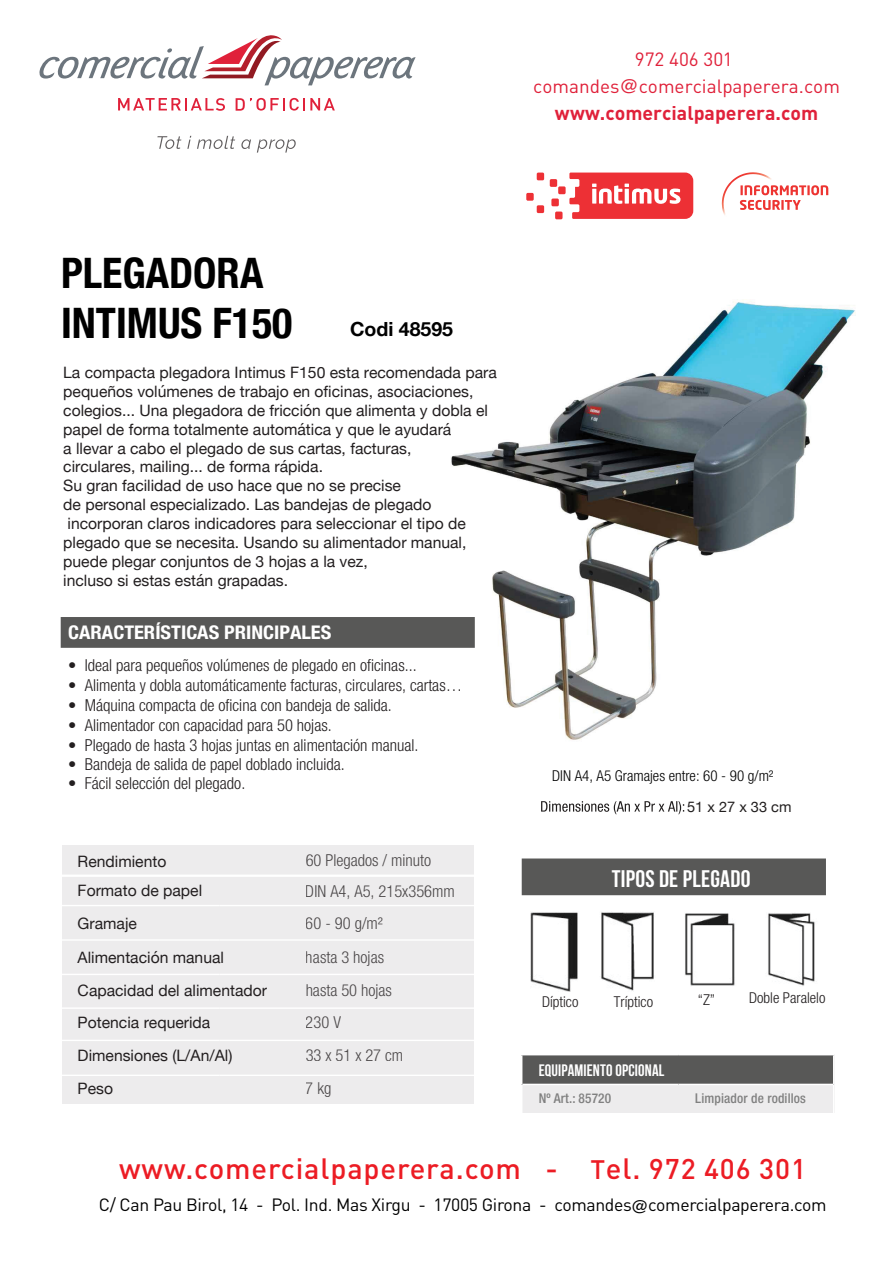
<style>
.page{position:relative;width:893px;height:1263px;background:#fff}
.page>*{position:absolute;margin:0;border:0;box-sizing:border-box;transform-origin:0 0}
.t1{font:700 condensed 42px/50.4px "Helvetica Neue";color:#000}
.t2{font:500 29.1px "DIN";letter-spacing:.03em;color:#ec1c24}
.t3{font:700 23.85px "Bebas Neue";letter-spacing:.01em;color:#fff}
.t4{font:700 19.5px "DIN";color:#e0213a}
.t5{font:700 19.5px "Helvetica Neue";color:#000}
.t6{font:18.9px/27px "DIN";color:#e0213a;text-align:center}
.t7{font:700 condensed 18.75px "Helvetica Neue";color:#fff;scale:1.09 1}
.t8{font:17.55px "DIN";letter-spacing:-.02em;color:#000}
.t9{font:300 condensed 16.5px "Helvetica Neue LT Std";color:#231f20}
.t10{font:700 16.5px "Bebas Neue";letter-spacing:.01em;color:#fff}
.t11{font:15.75px/18.9px "Helvetica Neue";color:#231f20}
.t12{font:300 condensed 15px "Helvetica Neue LT Std";color:#000}
.t13{font:300 condensed 15px "Helvetica Neue LT Std";color:#211d1e}
.t14{font:14.55px "Helvetica Neue";color:#221f1f}
.t15{font:500 condensed 13.5px "Helvetica Neue LT Std";letter-spacing:.01em;color:#808080}
.s1{font-family:"Helvetica"}
.s2{font-size:26.4px}
.s3{font-size:28.2px}
</style>
<div class="page">
<img style="left:451px;top:300px;width:405px;height:440px">
<div style="left:62px;top:845px;width:412px;height:259px;background:#edeced"></div>
<hr style="left:62px;top:874px;width:413px;height:3px;background:#fff">
<hr style="left:62px;top:905px;width:158px;height:1px;background:#fff">
<hr style="left:220px;top:905px;width:254px;height:1px;background:#fff">
<hr style="left:62px;top:939px;width:158px;height:2px;background:#fff">
<hr style="left:220px;top:939px;width:254px;height:2px;background:#fff">
<hr style="left:62px;top:974px;width:158px;height:1px;background:#fff">
<hr style="left:220px;top:974px;width:254px;height:1px;background:#fff">
<hr style="left:62px;top:1007px;width:158px;height:2px;background:#fff">
<hr style="left:220px;top:1007px;width:254px;height:2px;background:#fff">
<hr style="left:62px;top:1040px;width:158px;height:1px;background:#fff">
<hr style="left:62px;top:1074px;width:158px;height:2px;background:#fff">
<hr style="left:220px;top:1040px;width:254px;height:1px;background:#fff">
<hr style="left:220px;top:1074px;width:254px;height:2px;background:#fff">
<svg style="left:39px;top:35px;width:377px;height:50px"></svg>
<svg style="left:118px;top:98px;width:107px;height:13px"></svg>
<svg style="left:236px;top:98px;width:99px;height:13px"></svg>
<svg style="left:157px;top:136px;width:24px;height:13px"></svg>
<svg style="left:187px;top:136px;width:4px;height:13px"></svg>
<svg style="left:197px;top:136px;width:38px;height:13px"></svg>
<svg style="left:241px;top:139px;width:10px;height:10px"></svg>
<svg style="left:257px;top:139px;width:39px;height:14px"></svg>
<div style="left:61px;top:617px;width:414px;height:31px;background:#585857"></div>
<svg style="left:541px;top:801px;width:143px;height:13px"></svg>
<div style="left:537px;top:173px;width:7px;height:7px;background:#ed3035;border-radius:2px"></div>
<div style="left:537px;top:205px;width:7px;height:8px;background:#ed3035;border-radius:2px"></div>
<div style="left:526px;top:193px;width:8px;height:8px;background:#ed3035;border-radius:2px"></div>
<div style="left:551px;top:199px;width:8px;height:7px;background:#ed3035;border-radius:2px"></div>
<div style="left:555px;top:212px;width:8px;height:7px;background:#ed3035;border-radius:2px"></div>
<div style="left:558px;top:186px;width:8px;height:8px;background:#ed3035;border-radius:2px"></div>
<div style="left:550px;top:179px;width:7px;height:8px;background:#ed3035;border-radius:2px"></div>
<svg style="left:569px;top:173px;width:124px;height:46px"></svg>
<svg style="left:775px;top:185px;width:53px;height:25px"></svg>
<img style="left:722px;top:172px;width:53px;height:43px">
<div style="left:521px;top:1054px;width:313px;height:59px;background:#edeced"></div>
<div style="left:522px;top:1055px;width:312px;height:29px;background:#585857"></div>
<hr style="left:521px;top:1054px;width:157px;height:1px;background:#fff">
<hr style="left:678px;top:1054px;width:156px;height:1px;background:#fff">
<hr style="left:522px;top:1084px;width:156px;height:1px;background:#fff">
<hr style="left:678px;top:1084px;width:155px;height:1px;background:#fff">
<svg style="left:521px;top:1055px;width:1px;height:58px"></svg>
<svg style="left:833px;top:1055px;width:1px;height:58px"></svg>
<div style="left:522px;top:858px;width:304px;height:37px;background:#585857"></div>
<img style="left:531px;top:912px;width:123px;height:79px">
<img style="left:768px;top:913px;width:47px;height:73px">
<img style="left:685px;top:913px;width:50px;height:73px">
<p class="t6" style="left:533px;top:45px;width:308px">972 406 301 comandes<span class="s1">@</span>comercialpaperera.com</p>
<p class="t4" style="left:555px;top:100px;width:265px">www.comercialpaperera.com</p>
<h1 class="t1" style="left:61px;top:244px;width:233px">PLEGADORA<br>INTIMUS F150</h1>
<p class="t5" style="left:350px;top:314px;width:104px">Codi 48595</p>
<p class="t11" style="left:63px;top:364px;width:435px">La compacta plegadora Intimus F150 esta recomendada para pequeños volúmenes de trabajo en oficinas, asociaciones, colegios... Una plegadora de fricción que alimenta y dobla el papel de forma totalmente automática y que le ayudará<br>a llevar a cabo el plegado de sus cartas, facturas,<br>circulares, mailing... de forma rápida.<br>Su gran facilidad de uso hace que no se precise<br>de personal especializado. Las bandejas de plegado incorporan claros indicadores para seleccionar el tipo de plegado que se necesita. Usando su alimentador manual, puede plegar conjuntos de 3 hojas a la vez,<br>incluso si estas están grapadas.</p>
<p class="t7" style="left:68px;top:617px;width:243px">CARACTERÍSTICAS PRINCIPALES</p>
<p class="t9" style="left:68px;top:656px;width:350px">• Ideal para pequeños volúmenes de plegado en oficinas...</p>
<p class="t9" style="left:68px;top:676px;width:395px">• Alimenta y dobla automáticamente facturas, circulares, cartas…</p>
<p class="t9" style="left:68px;top:696px;width:325px">• Máquina compacta de oficina con bandeja de salida.</p>
<p class="t9" style="left:68px;top:715px;width:265px">• Alimentador con capacidad para 50 hojas.</p>
<p class="t9" style="left:68px;top:735px;width:352px">• Plegado de hasta 3 hojas juntas en alimentación manual.</p>
<p class="t9" style="left:68px;top:755px;width:278px">• Bandeja de salida de papel doblado incluida.</p>
<p class="t9" style="left:68px;top:774px;width:179px">• Fácil selección del plegado.</p>
<p class="t11" style="left:78px;top:852px;width:90px">Rendimiento</p>
<p class="t9" style="left:306px;top:850px;width:127px">60 Plegados / minuto</p>
<p class="t11" style="left:78px;top:882px;width:126px">Formato de papel</p>
<p class="t9" style="left:306px;top:882px;width:151px">DIN A4, A5, 215x356mm</p>
<p class="t11" style="left:78px;top:915px;width:61px">Gramaje</p>
<p class="t9" style="left:306px;top:914px;width:79px">60 - 90 g/m²</p>
<p class="t11" style="left:78px;top:948px;width:148px">Alimentación manual</p>
<p class="t9" style="left:306px;top:947px;width:80px">hasta 3 hojas</p>
<p class="t11" style="left:78px;top:982px;width:191px">Capacidad del alimentador</p>
<p class="t9" style="left:306px;top:980px;width:88px">hasta 50 hojas</p>
<p class="t11" style="left:78px;top:1014px;width:134px">Potencia requerida</p>
<p class="t9" style="left:306px;top:1013px;width:37px">230 V</p>
<p class="t11" style="left:78px;top:1047px;width:156px">Dimensiones (L/An/Al)</p>
<p class="t9" style="left:306px;top:1045px;width:99px">33 x 51 x 27 cm</p>
<p class="t11" style="left:78px;top:1079px;width:37px">Peso</p>
<p class="t9" style="left:306px;top:1078px;width:27px">7 kg</p>
<p class="t12" style="left:552px;top:767px;width:223px">DIN A4, A5 Gramajes entre: 60 - 90 g/m²</p>
<p class="t14" style="left:687px;top:796px;width:106px">51 x 27 x 33 cm</p>
<h3 class="t3" style="left:612px;top:865px;width:140px">TIPOS DE PLEGADO</h3>
<p class="t13" style="left:542px;top:993px;width:38px">Díptico</p>
<p class="t13" style="left:614px;top:993px;width:41px">Tríptico</p>
<p class="t13" style="left:698px;top:991px;width:19px">“Z”</p>
<p class="t13" style="left:749px;top:989px;width:78px">Doble Paralelo</p>
<p class="t10" style="left:539px;top:1061px;width:127px">EQUIPAMIENTO OPCIONAL</p>
<p class="t15" style="left:539px;top:1090px;width:74px">Nº Art.: 85720</p>
<p class="t15" style="left:695px;top:1090px;width:112px">Limpiador de rodillos</p>
<h2 class="t2" style="left:119px;top:1150px;width:688px">www.comercialpaperera.com - <span class="s2">T</span>el. <span class="s3">972 406 301</span></h2>
<p class="t8" style="left:99px;top:1194px;width:729px">C/ Can Pau Birol, 14 - Pol. Ind. Mas Xirgu - 17005 Girona - comandes<span class="s1">@</span>comercialpaperera.com</p>
</div>
